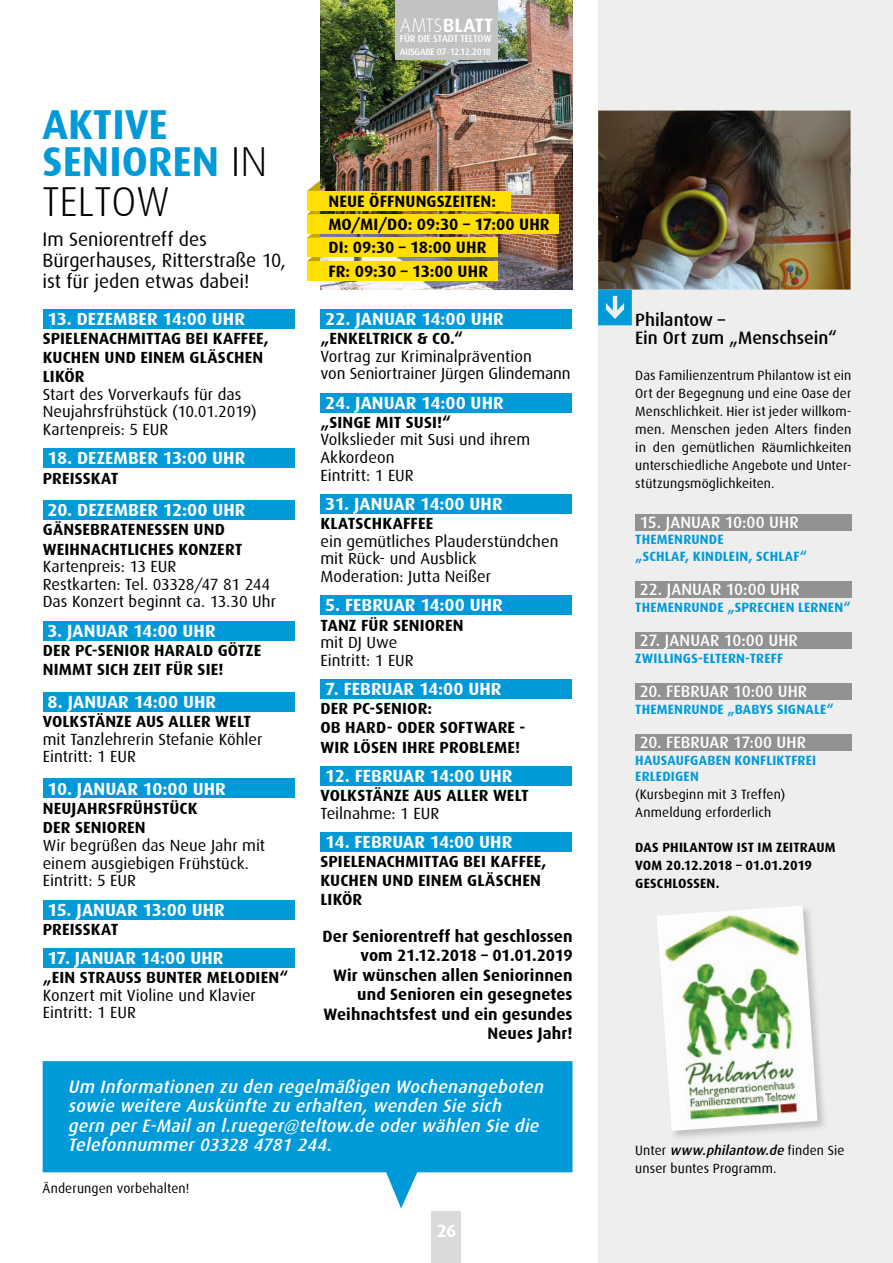
<style>
.page{position:relative;width:893px;height:1263px;background:#fff}
.page>*{position:absolute;margin:0;border:0;box-sizing:border-box;transform-origin:0 0}
.t1{font:700 41.85px/38.8px "Dax";color:#009ad8}
.t2{font:19.5px/21px "Dax";letter-spacing:-.005em;color:#000}
.t3{font:700 19.5px "Dax";letter-spacing:.005em;color:#fff}
.t4{font:italic 500 18px/19.5px "Dax";color:#fff}
.t5{font:500 18px/18px "Dax";color:#000}
.t6{font:700 18px "Dax";color:#fff}
.t7{font:700 17.7px "Dax";letter-spacing:.005em;color:#fff}
.t8{font:700 16.5px/19.5px "Dax";letter-spacing:.005em;color:#000;text-align:right}
.t9{font:500 16.5px "Dax";letter-spacing:.005em;color:#fff}
.t10{font:16.2px/17.7px "Dax";color:#000}
.t11{font:700 16.2px/19px "Dax";letter-spacing:.01em;color:#000}
.t12{font:13.5px/18px "Dax";letter-spacing:.01em;color:#000}
.t13{font:700 13.5px/16.5px "Dax";letter-spacing:.015em;color:#009ad8}
.t14{font:700 13.5px/18px "Dax";letter-spacing:.01em;color:#000}
.t15{font:500 10.05px "Dax";letter-spacing:-.02em;color:#fff}
.t16{font:500 9.45px "Dax";letter-spacing:-.03em;color:#fff}
.s1{font-weight:300;color:#000}
.s2{font-weight:300}
.s3{font-weight:700}
.s4{font-weight:500;font-style:italic}
</style>
<div class="page">
<div style="left:598px;top:0;width:295px;height:1263px;background:#eee"></div>
<img style="left:320px;top:0;width:253px;height:290px">
<div style="left:307px;top:261px;width:190px;height:19px;background:#ffdf00"></div>
<svg style="left:307px;top:257px;width:13px;height:4px"></svg>
<div style="left:307px;top:238px;width:190px;height:19px;background:#ffdf00"></div>
<svg style="left:307px;top:234px;width:13px;height:4px"></svg>
<div style="left:307px;top:214px;width:252px;height:20px;background:#ffdf00"></div>
<svg style="left:307px;top:210px;width:13px;height:4px"></svg>
<div style="left:43px;top:309px;width:252px;height:19px;background:#009ad8"></div>
<div style="left:43px;top:448px;width:252px;height:20px;background:#009ad8"></div>
<div style="left:43px;top:500px;width:252px;height:19px;background:#009ad8"></div>
<div style="left:43px;top:621px;width:252px;height:19px;background:#009ad8"></div>
<div style="left:43px;top:693px;width:252px;height:19px;background:#009ad8"></div>
<div style="left:43px;top:779px;width:252px;height:19px;background:#009ad8"></div>
<div style="left:43px;top:900px;width:252px;height:19px;background:#009ad8"></div>
<div style="left:43px;top:948px;width:252px;height:19px;background:#009ad8"></div>
<div style="left:320px;top:309px;width:252px;height:19px;background:#009ad8"></div>
<div style="left:320px;top:393px;width:252px;height:19px;background:#009ad8"></div>
<div style="left:320px;top:494px;width:252px;height:19px;background:#009ad8"></div>
<div style="left:320px;top:595px;width:252px;height:20px;background:#009ad8"></div>
<div style="left:320px;top:680px;width:252px;height:19px;background:#009ad8"></div>
<div style="left:320px;top:766px;width:252px;height:19px;background:#009ad8"></div>
<div style="left:320px;top:832px;width:252px;height:19px;background:#009ad8"></div>
<img style="left:598px;top:111px;width:252px;height:179px">
<div style="left:635px;top:514px;width:216px;height:16px;background:#929292"></div>
<div style="left:635px;top:632px;width:216px;height:17px;background:#929292"></div>
<div style="left:635px;top:683px;width:216px;height:17px;background:#929292"></div>
<div style="left:635px;top:581px;width:216px;height:16px;background:#929292"></div>
<div style="left:635px;top:734px;width:216px;height:16px;background:#929292"></div>
<div style="left:307px;top:191px;width:204px;height:19px;background:#ffdf00"></div>
<svg style="left:307px;top:181px;width:13px;height:10px"></svg>
<img style="left:656px;top:905px;width:162px;height:226px">
<svg style="left:598px;top:290px;width:34px;height:35px"></svg>
<svg style="left:43px;top:1061px;width:529px;height:147px;fill:#009ad8"></svg>
<div style="left:432px;top:1212px;width:29px;height:51px;background:#dadada"></div>
<div style="left:395px;top:0;width:102px;height:59px;background:#c2c2c2"></div>
<h1 class="t1" style="left:43px;top:105px;width:226px">AKTIVE<br>SENIOREN <span class="s1">IN<br>TELTOW</span></h1>
<p class="t2" style="left:43px;top:229px;width:245px">Im Seniorentreff des<br>Bürgerhauses, Ritterstraße 10, ist für jeden etwas dabei!</p>
<p class="t7" style="left:48px;top:309px;width:199px">13. DEZEMBER 14:00 UHR</p>
<p class="t11" style="left:43px;top:329px;width:228px">SPIELENACHMITTAG BEI KAFFEE,<br>KUCHEN UND EINEM GLÄSCHEN<br>LIKÖR</p>
<p class="t10" style="left:43px;top:385px;width:216px">Start des Vorverkaufs für das<br>Neujahrsfrühstück (10.01.2019)<br>Kartenpreis: 5 EUR</p>
<p class="t7" style="left:48px;top:448px;width:199px">18. DEZEMBER 13:00 UHR</p>
<p class="t11" style="left:43px;top:468px;width:77px">PREISSKAT</p>
<p class="t7" style="left:48px;top:500px;width:199px">20. DEZEMBER 12:00 UHR</p>
<p class="t11" style="left:43px;top:520px;width:201px">GÄNSEBRATENESSEN UND<br>WEIHNACHTLICHES KONZERT</p>
<p class="t10" style="left:43px;top:558px;width:235px">Kartenpreis: 13 EUR<br>Restkarten: Tel. 03328/47 81 244<br>Das Konzert beginnt ca. 13.30 Uhr</p>
<p class="t7" style="left:47px;top:621px;width:170px">3. JANUAR 14:00 UHR</p>
<p class="t11" style="left:43px;top:641px;width:220px">DER PC-SENIOR HARALD GÖTZE<br>NIMMT SICH ZEIT FÜR SIE!</p>
<p class="t7" style="left:48px;top:692px;width:170px">8. JANUAR 14:00 UHR</p>
<p class="t11" style="left:43px;top:712px;width:210px">VOLKSTÄNZE AUS ALLER WELT</p>
<p class="t10" style="left:43px;top:730px;width:221px">mit Tanzlehrerin Stefanie Köhler<br>Eintritt: 1 EUR</p>
<p class="t7" style="left:48px;top:779px;width:180px">10. JANUAR 10:00 UHR</p>
<p class="t11" style="left:43px;top:799px;width:156px">NEUJAHRSFRÜHSTÜCK<br>DER SENIOREN</p>
<p class="t10" style="left:43px;top:836px;width:224px">Wir begrüßen das Neue Jahr mit einem ausgiebigen Frühstück.<br>Eintritt: 5 EUR</p>
<p class="t7" style="left:47px;top:899px;width:179px">15. JANUAR 13:00 UHR</p>
<p class="t11" style="left:43px;top:920px;width:77px">PREISSKAT</p>
<p class="t7" style="left:47px;top:948px;width:178px">17. JANUAR 14:00 UHR</p>
<p class="t11" style="left:43px;top:968px;width:247px">„EIN STRAUSS BUNTER MELODIEN“</p>
<p class="t10" style="left:43px;top:986px;width:215px">Konzert mit Violine und Klavier<br>Eintritt: 1 EUR</p>
<p class="t3" style="left:400px;top:14px;width:95px"><span class="s2">AMTS</span>BLATT</p>
<p class="t15" style="left:400px;top:33px;width:93px">FÜR DIE STADT TELTOW</p>
<p class="t16" style="left:400px;top:46px;width:93px">AUSGABE 07 <span class="s3">˙</span>12.12.2018</p>
<p class="t8" style="left:328px;top:190px;width:223px;line-height:23.1px;text-align:left">NEUE ÖFFNUNGSZEITEN:<br>MO/MI/DO: 09:30 – 17:00 UHR<br>DI: 09:30 – 18:00 UHR<br>FR: 09:30 – 13:00 UHR</p>
<p class="t7" style="left:325px;top:309px;width:180px">22. JANUAR 14:00 UHR</p>
<p class="t11" style="left:320px;top:329px;width:144px">„ENKELTRICK &amp; CO.“</p>
<p class="t10" style="left:320px;top:347px;width:252px">Vortrag zur Kriminalprävention<br>von Seniortrainer Jürgen Glindemann</p>
<p class="t7" style="left:325px;top:392px;width:180px">24. JANUAR 14:00 UHR</p>
<p class="t11" style="left:320px;top:413px;width:132px">„SINGE MIT SUSI!“</p>
<p class="t10" style="left:320px;top:431px;width:211px">Volkslieder mit Susi und ihrem<br>Akkordeon<br>Eintritt: 1 EUR</p>
<p class="t7" style="left:325px;top:494px;width:179px">31. JANUAR 14:00 UHR</p>
<p class="t11" style="left:320px;top:514px;width:114px">KLATSCHKAFFEE</p>
<p class="t10" style="left:320px;top:532px;width:240px">ein gemütliches Plauderstündchen mit Rück- und Ausblick<br>Moderation: Jutta Neißer</p>
<p class="t7" style="left:325px;top:595px;width:179px">5. FEBRUAR 14:00 UHR</p>
<p class="t11" style="left:320px;top:615px;width:145px">TANZ FÜR SENIOREN</p>
<p class="t10" style="left:320px;top:634px;width:95px">mit DJ Uwe<br>Eintritt: 1 EUR</p>
<p class="t7" style="left:325px;top:679px;width:178px">7. FEBRUAR 14:00 UHR</p>
<p class="t11" style="left:320px;top:699px;width:206px">DER PC-SENIOR:<br>OB HARD- ODER SOFTWARE -<br>WIR LÖSEN IHRE PROBLEME!</p>
<p class="t7" style="left:325px;top:766px;width:189px">12. FEBRUAR 14:00 UHR</p>
<p class="t11" style="left:320px;top:786px;width:210px">VOLKSTÄNZE AUS ALLER WELT</p>
<p class="t10" style="left:320px;top:804px;width:121px">Teilnahme: 1 EUR</p>
<p class="t7" style="left:325px;top:832px;width:189px">14. FEBRUAR 14:00 UHR</p>
<p class="t11" style="left:320px;top:852px;width:228px">SPIELENACHMITTAG BEI KAFFEE,<br>KUCHEN UND EINEM GLÄSCHEN<br>LIKÖR</p>
<p class="t8" style="left:323px;top:926px;width:252px">Der Seniorentreff hat geschlossen vom 21.12.2018 – 01.01.2019<br>Wir wünschen allen Seniorinnen und Senioren ein gesegnetes<br>Weihnachtsfest und ein gesundes<br>Neues Jahr!</p>
<p class="t4" style="left:68px;top:1077px;width:481px">Um Informationen zu den regelmäßigen Wochenangeboten sowie weitere Auskünfte zu erhalten, wenden Sie sich gern per E-Mail an l.rueger@teltow.de oder wählen Sie die Telefonnummer 03328 4781 244.</p>
<p class="t12" style="left:43px;top:1179px;width:148px">Änderungen vorbehalten!</p>
<p class="t6" style="left:437px;top:1220px;width:21px">26</p>
<p class="t5" style="left:635px;top:310px;width:203px">Philantow –<br>Ein Ort zum „Menschsein“</p>
<p class="t12" style="left:635px;top:366px;width:218px;text-align:justify">Das Familienzentrum Philantow ist ein Ort der Begegnung und eine Oase der Menschlichkeit. Hier ist jeder willkom&shy;men. Menschen jeden Alters finden in den gemütlichen Räumlichkeiten unterschiedliche Angebote und Unter&shy;stützungsmöglichkeiten.</p>
<p class="t9" style="left:640px;top:513px;width:161px">15. JANUAR 10:00 UHR</p>
<p class="t13" style="left:635px;top:531px;width:173px">THEMENRUNDE<br>„SCHLAF, KINDLEIN, SCHLAF“</p>
<p class="t9" style="left:640px;top:580px;width:162px">22. JANUAR 10:00 UHR</p>
<p class="t13" style="left:635px;top:599px;width:217px">THEMENRUNDE „SPRECHEN LERNEN“</p>
<p class="t9" style="left:640px;top:631px;width:160px">27. JANUAR 10:00 UHR</p>
<p class="t13" style="left:635px;top:650px;width:149px">ZWILLINGS-ELTERN-TREFF</p>
<p class="t9" style="left:640px;top:682px;width:169px">20. FEBRUAR 10:00 UHR</p>
<p class="t13" style="left:635px;top:701px;width:200px">THEMENRUNDE „BABYS SIGNALE“</p>
<p class="t9" style="left:640px;top:733px;width:168px">20. FEBRUAR 17:00 UHR</p>
<p class="t13" style="left:635px;top:752px;width:182px">HAUSAUFGABEN KONFLIKTFREI<br>ERLEDIGEN</p>
<p class="t12" style="left:635px;top:786px;width:152px">(Kursbeginn mit 3 Treffen)<br>Anmeldung erforderlich</p>
<p class="t14" style="left:635px;top:838px;width:202px">DAS PHILANTOW IST IM ZEITRAUM<br>VOM 20.12.2018 – 01.01.2019<br>GESCHLOSSEN.</p>
<p class="t12" style="left:635px;top:1141px;width:211px">U n t e r <span class="s4">www.philantow.de</span> f i n d e n S i e unser buntes Programm.</p>
</div>
